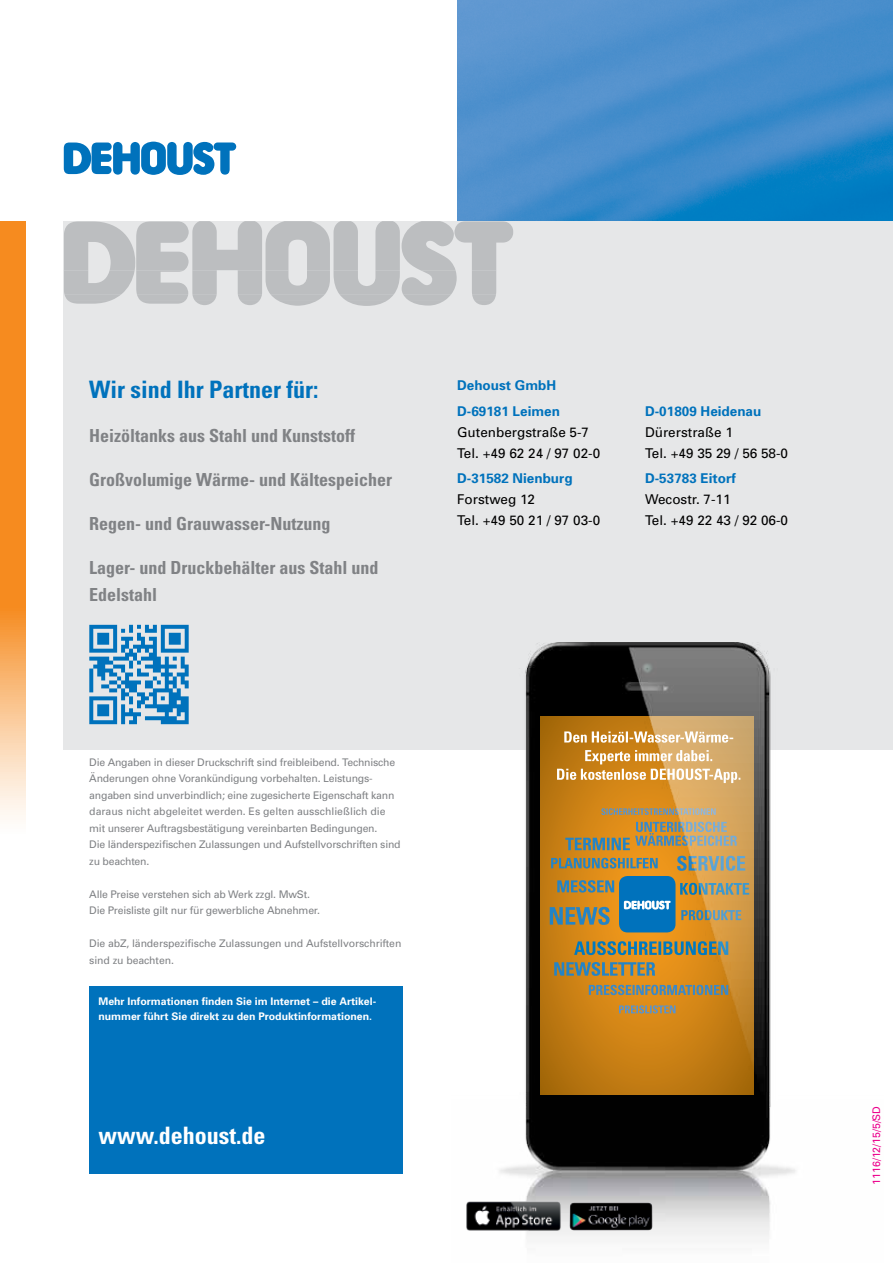
<style>
.page{position:relative;width:893px;height:1263px;background:#fff}
.page>*{position:absolute;margin:0;border:0;box-sizing:border-box;transform-origin:0 0}
.t1{font:700 condensed 24px "Univers";color:#0072bc}
.t2{font:700 condensed 24px "Univers";color:#fff}
.t3{font:700 condensed 18px/27px "Univers";color:#808285}
.t4{font:13.5px/21px "Univers";color:#000}
.t5{font:700 13.5px/25.2px "Univers";color:#0072bc}
.t6{font:10.5px/16.5px "Univers";letter-spacing:-.02em;color:#808285}
.t7{font:700 10.5px/15px "Univers";color:#fff}
.t8{font:10.5px "Univers";color:#ec008c}
</style>
<div class="page">
<img style="left:457px;top:0;width:436px;height:220px">
<svg style="left:0;top:221px;width:26px;height:599px;background:#f7a048"></svg>
<div style="left:64px;top:221px;width:829px;height:529px;background:#e6e7e8"></div>
<svg style="left:64px;top:221px;width:449px;height:85px"></svg>
<div style="left:89px;top:986px;width:314px;height:188px;background:#0072bc"></div>
<svg style="left:64px;top:142px;width:172px;height:33px"></svg>
<img style="left:466px;top:1094px;width:330px;height:143px">
<img style="left:525px;top:643px;width:246px;height:451px">
<img style="left:570px;top:1202px;width:82px;height:29px">
<img style="left:467px;top:1202px;width:94px;height:28px">
<svg style="left:89px;top:625px;width:100px;height:99px"></svg>
<div style="left:619px;top:876px;width:56px;height:56px;background:#0072bc;border-radius:9px"></div>
<svg style="left:624px;top:900px;width:47px;height:9px"></svg>
<h1 class="t1" style="left:89px;top:375px;width:231px">Wir sind Ihr Partner für:</h1>
<h2 class="t3" style="left:89px;top:422px;width:268px">Heizöltanks aus Stahl und Kunststoff</h2>
<h2 class="t3" style="left:89px;top:466px;width:304px">Großvolumige Wärme- und Kältespeicher</h2>
<h2 class="t3" style="left:89px;top:510px;width:243px">Regen- und Grauwasser-Nutzung</h2>
<h2 class="t3" style="left:89px;top:554px;width:291px">Lager- und Druckbehälter aus Stahl und<br>Edelstahl</h2>
<p class="t5" style="left:457px;top:373px;width:104px">Dehoust GmbH<br>D-69181 Leimen</p>
<p class="t4" style="left:457px;top:421px;width:145px">Gutenbergstraße 5-7<br>Tel. +49 62 24 / 97 02-0</p>
<p class="t5" style="left:457px;top:465px;width:117px">D-31582 Nienburg</p>
<p class="t4" style="left:457px;top:488px;width:145px">Forstweg 12<br>Tel. +49 50 21 / 97 03-0</p>
<p class="t5" style="left:645px;top:398px;width:118px">D-01809 Heidenau</p>
<p class="t4" style="left:645px;top:421px;width:145px">Dürerstraße 1<br>Tel. +49 35 29 / 56 58-0</p>
<p class="t5" style="left:645px;top:465px;width:92px">D-53783 Eitorf</p>
<p class="t4" style="left:645px;top:488px;width:145px">Wecostr. 7-11<br>Tel. +49 22 43 / 92 06-0</p>
<p class="t6" style="left:89px;top:753px;width:313px">Die Angaben in dieser Druckschrift sind freibleibend. Technische Änderungen ohne Vorankündigung vorbehalten. Leistungs&shy;angaben sind unverbindlich; eine zugesicherte Eigenschaft kann daraus nicht abgeleitet werden. Es gelten ausschließlich die mit unserer Auftragsbestätigung vereinbarten Bedingungen.<br>Die länderspezifischen Zulassungen und Aufstellvorschriften sind zu beachten.</p>
<p class="t6" style="left:89px;top:885px;width:232px">Alle Preise verstehen sich ab Werk zzgl. MwSt.<br>Die Preisliste gilt nur für gewerbliche Abnehmer.</p>
<p class="t6" style="left:89px;top:935px;width:314px">Die abZ, länderspezifische Zulassungen und Aufstellvorschriften sind zu beachten.</p>
<p class="t7" style="left:98px;top:993px;width:279px">Mehr Informationen finden Sie im Internet – die Artikel&shy;nummer führt Sie direkt zu den Produktinformationen.</p>
<h1 class="t2" style="left:98px;top:1120px;width:169px">www.dehoust.de</h1>
<p class="t8" style="left:870px;top:1185px;width:80px;rotate:-90deg">1116/12/15/5/SD</p>
</div>
